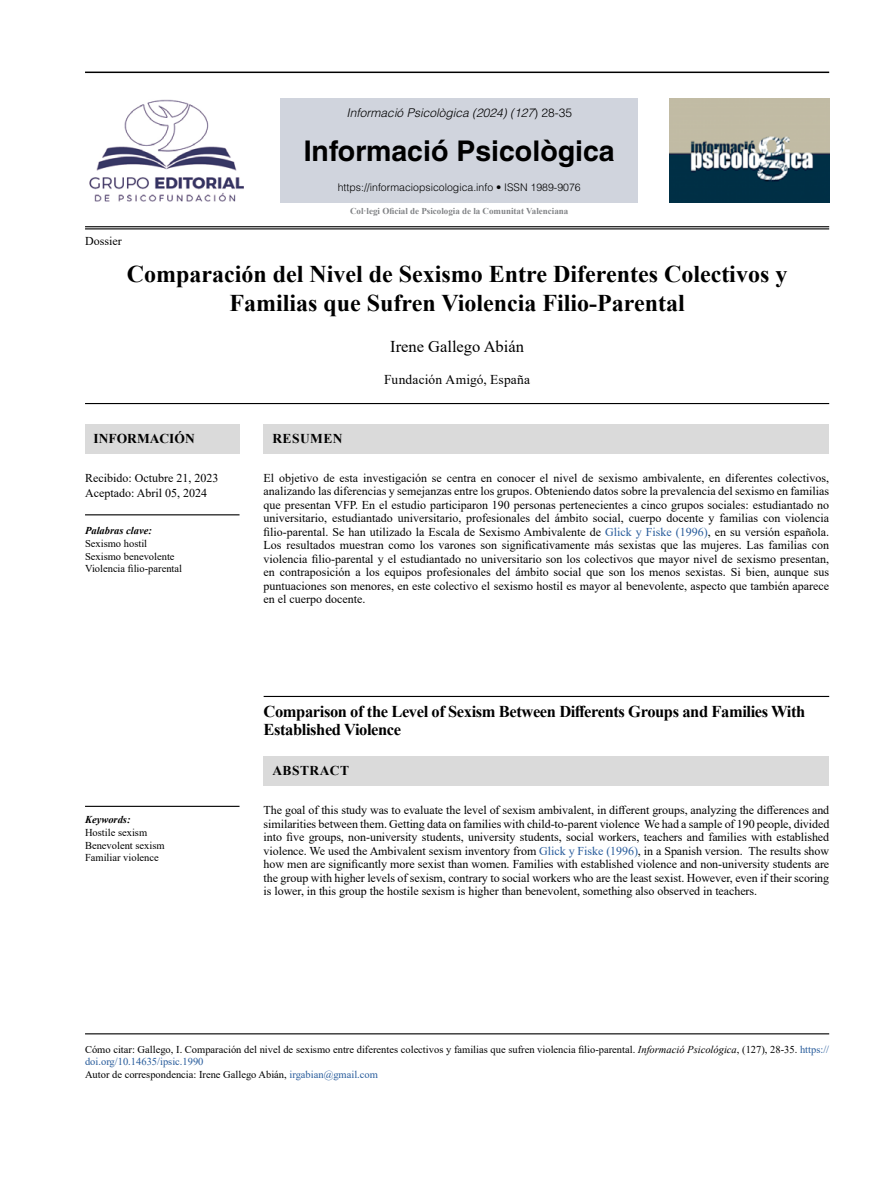
<style>
.page{position:relative;width:893px;height:1191px;background:#fff}
.page>*{position:absolute;margin:0;border:0;box-sizing:border-box;transform-origin:0 0}
.t1{font:700 28.5px "Helvetica LT Std";color:#000}
.t2{font:700 24px/28.8px "Times New Roman";color:#000;text-align:center}
.t3{font:700 16.5px/18px "Times New Roman";letter-spacing:-.025em;color:#000}
.t4{font:16.5px "Times New Roman";color:#000}
.t5{font:13.5px "Times New Roman";letter-spacing:.01em;color:#000}
.t6{font:700 13.5px "Times New Roman";letter-spacing:.035em;color:#000}
.t7{font:700 13.5px "Times New Roman";color:#000}
.t8{font:12px/13.5px "Times New Roman";color:#000;text-align:justify}
.t9{font:italic 300 12px "Helvetica LT Std";color:#000}
.t10{font:10.5px/12.6px "Times New Roman";color:#000}
.t11{font:300 10.5px "Helvetica LT Std";color:#000}
.t12{font:italic 700 10.5px "Times New Roman";color:#000}
.t13{font:700 9px "Times New Roman";color:#808285}
.s1{font-style:normal}
.s2{color:#275b9b}
.s3{font-style:italic}
</style>
<div class="page">
<hr style="left:85px;top:403px;width:744px;height:1px;background:#000">
<hr style="left:85px;top:1033px;width:744px;height:1px;background:#000">
<hr style="left:85px;top:805px;width:155px;height:2px;background:#000">
<hr style="left:264px;top:696px;width:565px;height:1px;background:#000">
<hr style="left:85px;top:514px;width:155px;height:1px;background:#000">
<div style="left:264px;top:424px;width:565px;height:30px;background:#dadada"></div>
<div style="left:85px;top:424px;width:155px;height:30px;background:#dadada"></div>
<hr style="left:85px;top:226px;width:744px;height:1px;background:#000">
<hr style="left:85px;top:72px;width:744px;height:1px;background:#000">
<hr style="left:85px;top:228px;width:744px;height:1px;background:#000">
<div style="left:281px;top:98px;width:357px;height:105px;background:#d0d4dd"></div>
<img style="left:89px;top:99px;width:155px;height:103px">
<div style="left:264px;top:756px;width:565px;height:29px;background:#dadada"></div>
<img style="left:669px;top:98px;width:160px;height:105px">
<p class="t9" style="left:346px;top:105px;width:227px">Informació Psicològica (2024) (127<span class="s1">) 28-35</span></p>
<h1 class="t1" style="left:304px;top:133px;width:313px">Informació Psicològica</h1>
<p class="t11" style="left:338px;top:181px;width:244px">https://informaciopsicologica.info • ISSN 1989-9076</p>
<p class="t8" style="left:85px;top:234px;width:38px">Dossier</p>
<p class="t13" style="left:350px;top:205px;width:220px">Col·legi Oficial de Psicologia de la Comunitat Valenciana</p>
<h2 class="t2" style="left:127px;top:259px;width:662px">Comparación del Nivel de Sexismo Entre Diferentes Colectivos y<br>Familias que Sufren Violencia Filio-Parental</h2>
<h3 class="t4" style="left:390px;top:334px;width:135px">Irene Gallego Abián</h3>
<p class="t5" style="left:384px;top:370px;width:148px">Fundación Amigó, España</p>
<p class="t7" style="left:94px;top:429px;width:103px">INFORMACIÓN</p>
<p class="t8" style="left:85px;top:470px;width:135px;line-height:15px">Recibido: Octubre 21, 2023<br>Aceptado: Abril 05, 2024</p>
<p class="t12" style="left:85px;top:523px;width:68px">Palabras clave:</p>
<p class="t10" style="left:85px;top:537px;width:99px">Sexismo hostil<br>Sexismo benevolente<br>Violencia filio-parental</p>
<p class="t12" style="left:85px;top:812px;width:47px">Keywords:</p>
<p class="t10" style="left:85px;top:825px;width:81px">Hostile sexism<br>Benevolent sexism<br>Familiar violence</p>
<p class="t6" style="left:272px;top:429px;width:72px">RESUMEN</p>
<p class="t8" style="left:264px;top:471px;width:567px">El objetivo de esta investigación se centra en conocer el nivel de sexismo ambivalente, en diferentes colectivos, analizando las diferencias y semejanzas entre los grupos. Obteniendo datos sobre la prevalencia del sexismo en familias que presentan VFP. En el estudio participaron 190 personas pertenecientes a cinco grupos sociales: estudiantado no universitario, estudiantado universitario, profesionales del ámbito social, cuerpo docente y familias con violencia filio-parental. Se han utilizado la Escala de Sexismo Ambivalente de <span class="s2">Glick y Fiske (1996)</span>, en su versión española.<br>Los resultados muestran como los varones son significativamente más sexistas que las mujeres. Las familias con violencia filio-parental y el estudiantado no universitario son los colectivos que mayor nivel de sexismo presentan, en contraposición a los equipos profesionales del ámbito social que son los menos sexistas. Si bien, aunque sus puntuaciones son menores, en este colectivo el sexismo hostil es mayor al benevolente, aspecto que también aparece en el cuerpo docente.</p>
<h3 class="t3" style="left:264px;top:702px;width:543px">Comparison of the Level of Sexism Between Differents Groups and Families With<br>Established Violence</h3>
<p class="t6" style="left:272px;top:761px;width:78px">ABSTRACT</p>
<p class="t8" style="left:264px;top:803px;width:567px">The goal of this study was to evaluate the level of sexism ambivalent, in different groups, analyzing the differences and similarities between them. Getting data on families with child-to-parent violence We had a sample of 190 people, divided into five groups, non-university students, university students, social workers, teachers and families with established violence. We used the Ambivalent sexism inventory from <span class="s2">Glick y Fiske (1996)</span>, in a Spanish version. The results show how men are significantly more sexist than women. Families with established violence and non-university students are the group with higher levels of sexism, contrary to social workers who are the least sexist. However, even if their scoring is lower, in this group the hostile sexism is higher than benevolent, something also observed in teachers.</p>
<p class="t10" style="left:85px;top:1042px;width:746px">Cómo citar: Gallego, I. Comparación del nivel de sexismo entre diferentes colectivos y familias que sufren violencia filio-parental. <span class="s3">Informació Psicológica</span>, (127), 28-35. <span class="s2">https:// doi.org/10.14635/ipsic.1990<br></span>Autor de correspondencia: Irene Gallego Abián, <span class="s2">irgabian@gmail.com</span></p>
</div>
